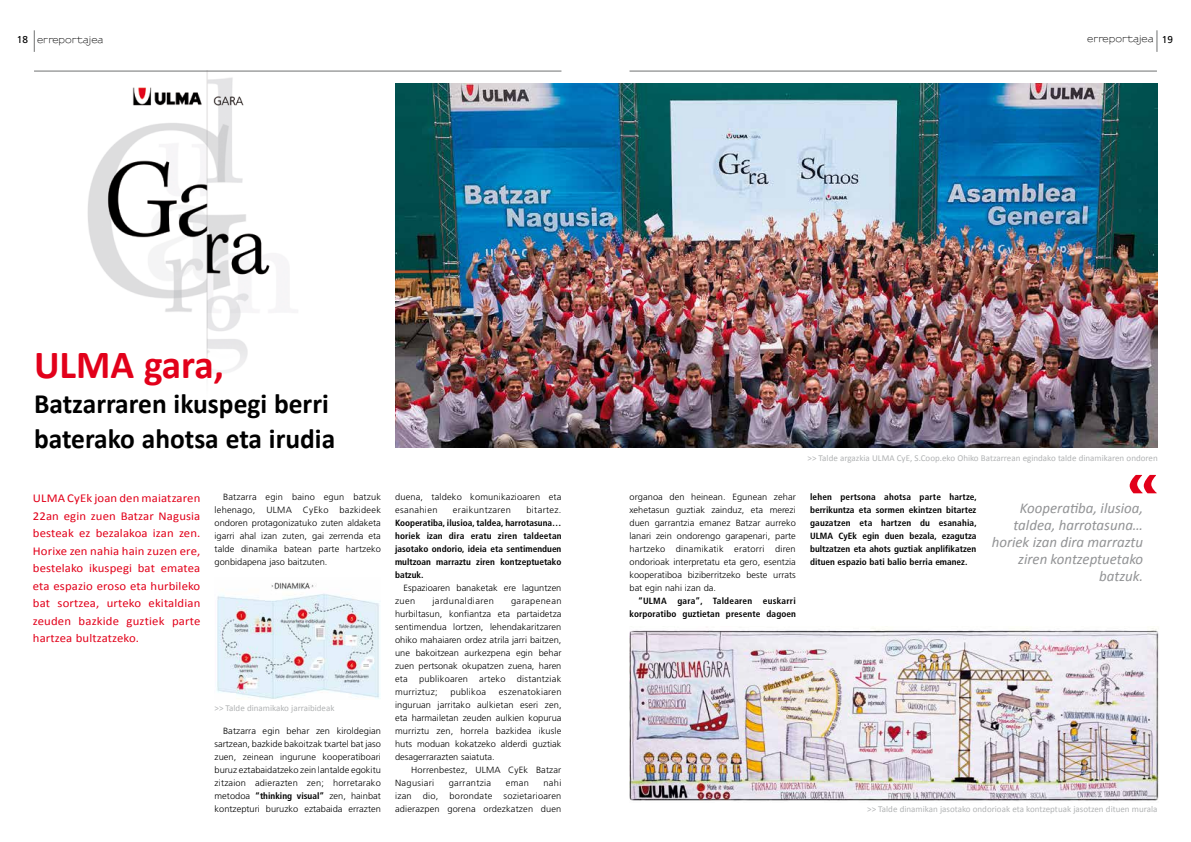
<style>
.page{position:relative;width:1191px;height:842px;background:#fff}
.page>*{position:absolute;margin:0;border:0;box-sizing:border-box;transform-origin:0 0}
.t1{font:700 40px "Calibri";color:#e2001a}
.t2{font:700 28px/35px "Calibri";color:#000}
.t3{font:italic 15px/17px "Calibri";color:#929395;text-align:right}
.t4{font:12px/17.5px "Calibri";letter-spacing:.01em;color:#e2001a;text-align:justify;scale:1.06 1}
.t5{font:300 9px/13px "Frutiger LT Std";letter-spacing:.01em;color:#000;text-align:justify}
.t6{font:700 condensed 9px/13px "Frutiger LT Std";color:#000;text-align:justify}
.t7{font:9px "Calibri";color:#b1b3b4}
.t8{font:300 9px "Frutiger LT Std";letter-spacing:.035em;color:#000}
.t9{font:600 9px "Sansumi";color:#000}
.t10{font:300 9px "Frutiger LT Std";letter-spacing:.04em;color:#000}
.t11{font:300 9px "Frutiger LT Std";letter-spacing:.03em;color:#000}
.s1{font-family:"Frutiger LT Std";font-weight:400;font-size:10px}
.s2{font-weight:700;font-stretch:condensed}
</style>
<div class="page">
<svg style="left:34px;top:30px;width:1px;height:22px"></svg>
<img style="left:395px;top:84px;width:762px;height:364px">
<svg style="left:1156px;top:30px;width:1px;height:22px"></svg>
<hr style="left:629px;top:71px;width:528px;height:1px;background:#707172">
<img style="left:629px;top:628px;width:530px;height:173px">
<img style="left:216px;top:582px;width:164px;height:117px">
<svg style="left:1129px;top:475px;width:27px;height:18px"></svg>
<img style="left:87px;top:72px;width:183px;height:302px">
<hr style="left:34px;top:71px;width:527px;height:1px;background:#707172">
<p class="t9" style="left:17px;top:35px;width:88px"><span class="s1">18</span> erreportajea</p>
<p class="t9" style="left:1087px;top:34px;width:87px">erreportajea <span class="s1">19</span></p>
<h1 class="t1" style="left:34px;top:340px;width:191px">ULMA gara,</h1>
<h2 class="t2" style="left:34px;top:385px;width:303px">Batzarraren ikuspegi berri baterako ahotsa eta irudia</h2>
<p class="t4" style="left:33px;top:489px;width:159px">ULMA CyEk joan den maiatzaren 22an egin zuen Batzar Nagusia besteak ez bezalakoa izan zen.<br>Horixe zen nahia hain zuzen ere, bestelako ikuspegi bat ematea eta espazio eroso eta hurbileko bat sortzea, urteko ekitaldian zeuden bazkide guztiek parte hartzea bultzatzeko.</p>
<p class="t5" style="left:214px;top:490px;width:168px;text-indent:9px">Batzarra egin baino egun batzuk lehenago, ULMA CyEko bazkideek ondoren protagonizatuko zuten aldaketa igarri ahal izan zuten, gai zerrenda eta talde dinamika batean parte hartzeko gonbidapena jaso baitzuten.</p>
<p class="t7" style="left:214px;top:702px;width:121px">&gt;&gt; Talde dinamikako jarraibideak</p>
<p class="t5" style="left:214px;top:724px;width:168px;text-indent:9px">Batzarra egin behar zen kiroldegian sartzean, bazkide bakoitzak txartel bat jaso zuen, zeinean ingurune kooperatiboari buruz eztabaidatzeko zein lantalde egokitu zitzaion adierazten zen; horretarako metodoa <span class="s2">“thinking visual”</span> zen, hainbat kontzepturi buruzko eztabaida errazten</p>
<p class="t5" style="left:395px;top:490px;width:168px">duena, taldeko komunikazioaren eta esanahien</p>
<p class="t8" style="left:453px;top:504px;width:60px">eraikuntzaren</p>
<p class="t8" style="left:526px;top:504px;width:37px">bitartez.</p>
<p class="t6" style="left:395px;top:516px;width:168px">Kooperatiba, ilusioa, taldea, harrotasuna… horiek izan dira eratu ziren taldeetan jasotako ondorio, ideia eta sentimenduen multzoan marraztu ziren kontzeptuetako batzuk.</p>
<p class="t5" style="left:395px;top:581px;width:168px;text-indent:9px">Espazioaren banaketak ere laguntzen zuen</p>
<p class="t10" style="left:432px;top:595px;width:63px">jardunaldiaren</p>
<p class="t5" style="left:395px;top:594px;width:168px;text-indent:116px">garapenean hurbiltasun, konfiantza eta partaidetza sentimendua lortzen, lehendakaritzaren ohiko mahaiaren ordez atrila jarri baitzen, une bakoitzean aurkezpena egin behar zuen pertsonak okupatzen zuena, haren eta publikoaren arteko distantziak murriztuz;</p>
<p class="t5" style="left:395px;top:685px;width:168px;text-indent:104px">eszenatokiaren inguruan jarritako aulkietan eseri zen, eta harmailetan zeuden aulkien kopurua murriztu zen, horrela bazkidea ikusle huts moduan kokatzeko alderdi guztiak desagerrarazten saiatuta.</p>
<p class="t5" style="left:395px;top:763px;width:168px;text-indent:16px">Horrenbestez, ULMA CyEk Batzar<br>Nagusiari</p>
<p class="t11" style="left:450px;top:686px;width:37px">publikoa</p>
<p class="t5" style="left:395px;top:776px;width:168px;text-indent:148px">nahi izan dio, borondate sozietarioaren adierazpen gorena ordezkatzen duen</p>
<p class="t8" style="left:449px;top:777px;width:44px">garrantzia</p>
<p class="t5" style="left:506px;top:776px;width:25px">eman</p>
<p class="t5" style="left:629px;top:490px;width:168px">organoa den heinean. Egunean zehar xehetasun guztiak zainduz, eta merezi duen garrantzia emanez Batzar aurreko lanari zein ondorengo garapenari, parte hartzeko dinamikatik eratorri diren ondorioak interpretatu eta gero, esentzia kooperatiboa biziberritzeko beste urrats bat egin nahi izan da.</p>
<p class="t6" style="left:629px;top:594px;width:168px;text-align:right">“ULMA gara”, Taldearen euskarri korporatibo guztietan presente dagoen</p>
<p class="t7" style="left:807px;top:452px;width:352px">&gt;&gt; Talde argazkia ULMA CyE, S.Coop.eko Ohiko Batzarrean egindako talde dinamikaren ondoren</p>
<p class="t6" style="left:810px;top:490px;width:168px">lehen pertsona ahotsa parte hartze, berrikuntza eta sormen ekintzen bitartez gauzatzen eta hartzen du esanahia, ULMA CyEk egin duen bezala, ezagutza bultzatzen eta ahots guztiak anplifikatzen dituen espazio bati balio berria emanez.</p>
<h3 class="t3" style="left:991px;top:499px;width:153px">Kooperatiba, ilusioa, taldea, harrotasuna… horiek izan dira marraztu ziren kontzeptuetako batzuk.</h3>
<p class="t7" style="left:867px;top:804px;width:292px">&gt;&gt; Talde dinamikan jasotako ondorioak eta kontzeptuak jasotzen dituen murala</p>
</div>
